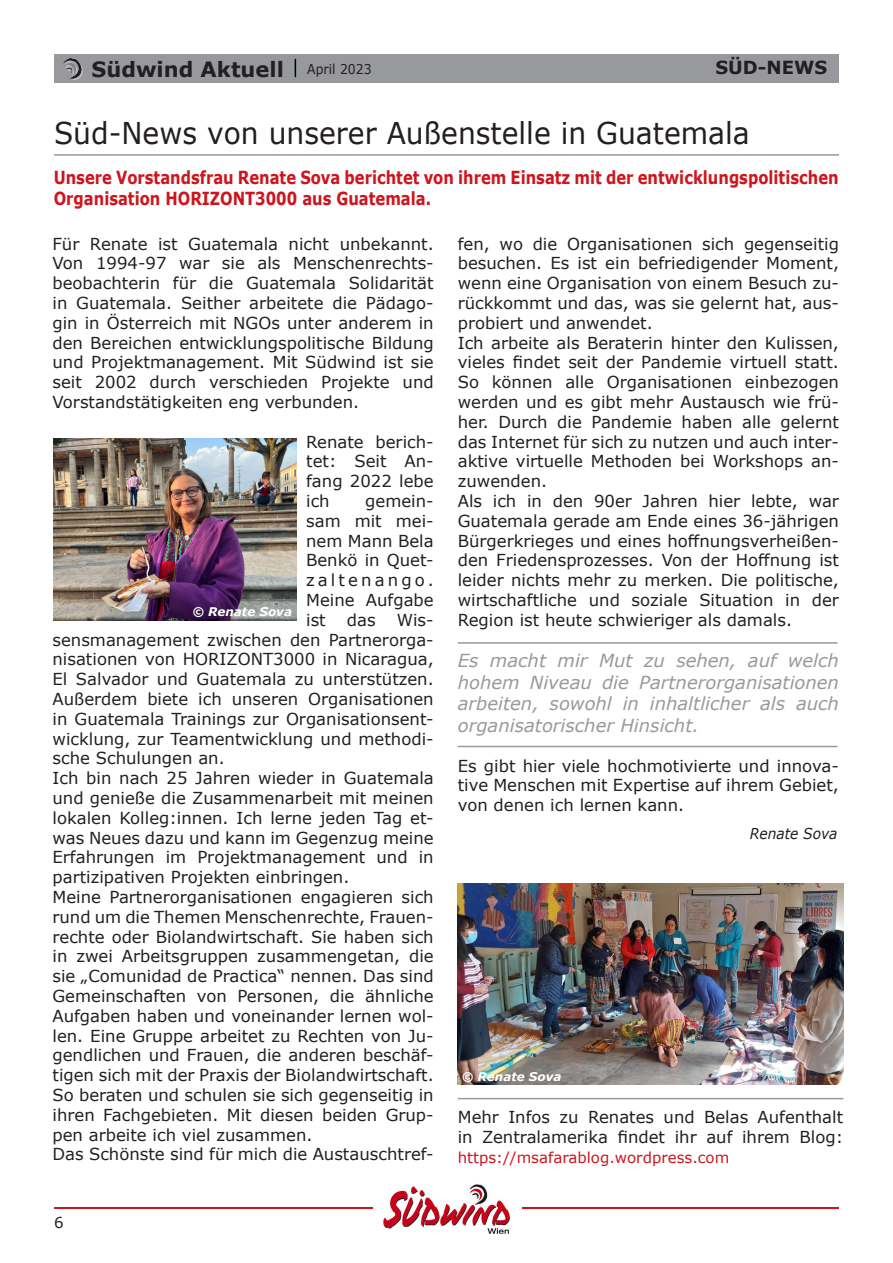
<style>
.page{position:relative;width:893px;height:1263px;background:#fff}
.page>*{position:absolute;margin:0;border:0;box-sizing:border-box;transform-origin:0 0}
.t1{font:30px "Verdana";color:#231f20;scale:.94 1}
.t2{font:700 21px "Verdana";color:#231f20}
.t3{font:italic 18px/21.6px "Verdana";color:#97999c;text-align:justify}
.t4{font:700 18px/21.6px "Verdana";color:#cd151d;scale:.82 1}
.t5{font:700 18px "Verdana";color:#231f20}
.t6{font:16.5px/19.8px "Verdana";color:#231f20}
.t7{font:15px "Verdana";color:#cd151d}
.t8{font:italic 15px "Verdana";color:#231f20;scale:.92 1}
.t9{font:15px "Verdana";color:#231f20}
.t10{font:13.5px "Verdana";color:#231f20;scale:.92 1}
.t11{font:12.75px "Verdana";color:#231f20}
.t12{font:italic 700 12px "Verdana";color:#fff}
</style>
<div class="page">
<div style="left:54px;top:54px;width:785px;height:29px;background:#97999c"></div>
<div style="left:65px;top:60px;width:18px;height:20px;background:#c7c8ca;opacity:.75"></div>
<img style="left:64px;top:59px;width:18px;height:19px">
<hr style="left:54px;top:1207px;width:318px;height:2px;background:#cd151d">
<hr style="left:522px;top:1207px;width:317px;height:2px;background:#cd151d">
<img style="left:383px;top:1184px;width:127px;height:50px">
<hr style="left:54px;top:154px;width:785px;height:2px;background:#97999c">
<svg style="left:295px;top:59px;width:1px;height:18px"></svg>
<hr style="left:458px;top:1098px;width:385px;height:1px;background:#97999c">
<img style="left:458px;top:883px;width:385px;height:201px">
<img style="left:53px;top:438px;width:243px;height:182px">
<hr style="left:458px;top:642px;width:379px;height:2px;background:#97999c">
<hr style="left:458px;top:746px;width:379px;height:1px;background:#97999c">
<p class="t10" style="left:307px;top:60px;width:71px">April 2023</p>
<p class="t5" style="left:715px;top:54px;width:113px">SÜD-NEWS</p>
<p class="t2" style="left:92px;top:55px;width:194px">Südwind Aktuell</p>
<p class="t11" style="left:752px;top:64px;width:69px">März 2018</p>
<h1 class="t1" style="left:54px;top:112px;width:742px">Süd-News von unserer Außenstelle in Guatemala</h1>
<p class="t4" style="left:54px;top:166px;width:959px">Unsere Vorstandsfrau Renate Sova berichtet von ihrem Einsatz mit der entwicklungspolitischen<br>Organisation HORIZONT3000 aus Guatemala.</p>
<p class="t6" style="left:52px;top:233px;width:383px">Für Renate ist Guatemala nicht unbekannt.<br>Von 1994-97 war sie als Menschenrechts&shy;beobachterin für die Guatemala Solidarität in Guatemala. Seither arbeitete die Pädago&shy;gin in Österreich mit NGOs unter anderem in den Bereichen entwicklungspolitische Bildung und Projektmanagement. Mit Südwind ist sie seit 2002 durch verschieden Projekte und Vorstandstätigkeiten eng verbunden.</p>
<p class="t6" style="left:306px;top:431px;width:129px;text-align:justify">Renate berich&shy;tet: Seit An&shy;fang 2022 lebe ich</p>
<p class="t6" style="left:306px;top:491px;width:129px;text-align:justify;text-indent:59px">gemein&shy;sam mit mei&shy;nem Mann Bela Benkö in Quet&shy;zaltenango.<br>Meine Aufgabe ist</p>
<p class="t12" style="left:192px;top:603px;width:101px">© Renate Sova</p>
<p class="t6" style="left:347px;top:610px;width:30px">das</p>
<p class="t6" style="left:52px;top:610px;width:383px;text-indent:344px">Wis&shy;sensmanagement zwischen den Partnerorga&shy;nisationen von HORIZONT3000 in Nicaragua, El Salvador und Guatemala zu unterstützen.<br>Außerdem biete ich unseren Organisationen in Guatemala Trainings zur Organisationsent&shy;wicklung, zur Teamentwicklung und methodi&shy;sche Schulungen an.<br>Ich bin nach 25 Jahren wieder in Guatemala und genieße die Zusammenarbeit mit meinen lokalen Kolleg:innen. Ich lerne jeden Tag et&shy;was Neues dazu und kann im Gegenzug meine Erfahrungen im Projektmanagement und in partizipativen Projekten einbringen.<br>Meine Partnerorganisationen engagieren sich rund um die Themen Menschenrechte, Frauen&shy;rechte oder Biolandwirtschaft. Sie haben sich in zwei Arbeitsgruppen zusammengetan, die sie „Comunidad de Practica“ nennen. Das sind Gemeinschaften von Personen, die ähnliche Aufgaben haben und voneinander lernen wol&shy;len. Eine Gruppe arbeitet zu Rechten von Ju&shy;gendlichen und Frauen, die anderen beschäf&shy;tigen sich mit der Praxis der Biolandwirtschaft.<br>So beraten und schulen sie sich gegenseitig in ihren Fachgebieten. Mit diesen beiden Grup&shy;pen arbeite ich viel zusammen.<br>Das Schönste sind für mich die Austauschtref-</p>
<p class="t9" style="left:54px;top:1212px;width:11px">6</p>
<p class="t6" style="left:458px;top:233px;width:383px">fen, wo die Organisationen sich gegenseitig besuchen. Es ist ein befriedigender Moment, wenn eine Organisation von einem Besuch zu&shy;rückkommt und das, was sie gelernt hat, aus&shy;probiert und anwendet.<br>Ich arbeite als Beraterin hinter den Kulissen, vieles findet seit der Pandemie virtuell statt.<br>So können alle Organisationen einbezogen werden und es gibt mehr Austausch wie frü&shy;her. Durch die Pandemie haben alle gelernt das Internet für sich zu nutzen und auch inter&shy;aktive virtuelle Methoden bei Workshops an&shy;zuwenden.<br>Als ich in den 90er Jahren hier lebte, war Guatemala gerade am Ende eines 36-jährigen Bürgerkrieges und eines hoffnungsverheißen&shy;den Friedensprozesses. Von der Hoffnung ist leider nichts mehr zu merken. Die politische, wirtschaftliche und soziale Situation in der Region ist heute schwieriger als damals.</p>
<p class="t3" style="left:458px;top:650px;width:383px">Es macht mir Mut zu sehen, auf welch hohem Niveau die Partnerorganisationen arbeiten, sowohl in inhaltlicher als auch organisatorischer Hinsicht.</p>
<p class="t6" style="left:458px;top:755px;width:383px">Es gibt hier viele hochmotivierte und innova&shy;tive Menschen mit Expertise auf ihrem Gebiet, von denen ich lernen kann.</p>
<p class="t12" style="left:462px;top:1068px;width:101px">© Renate Sova</p>
<p class="t8" style="left:750px;top:823px;width:97px">Renate Sova</p>
<p class="t6" style="left:458px;top:1107px;width:387px">Mehr Infos zu Renates und Belas Aufenthalt in Zentralamerika findet ihr auf ihrem Blog:</p>
<p class="t7" style="left:458px;top:1147px;width:273px">https://msafarablog.wordpress.com</p>
</div>
